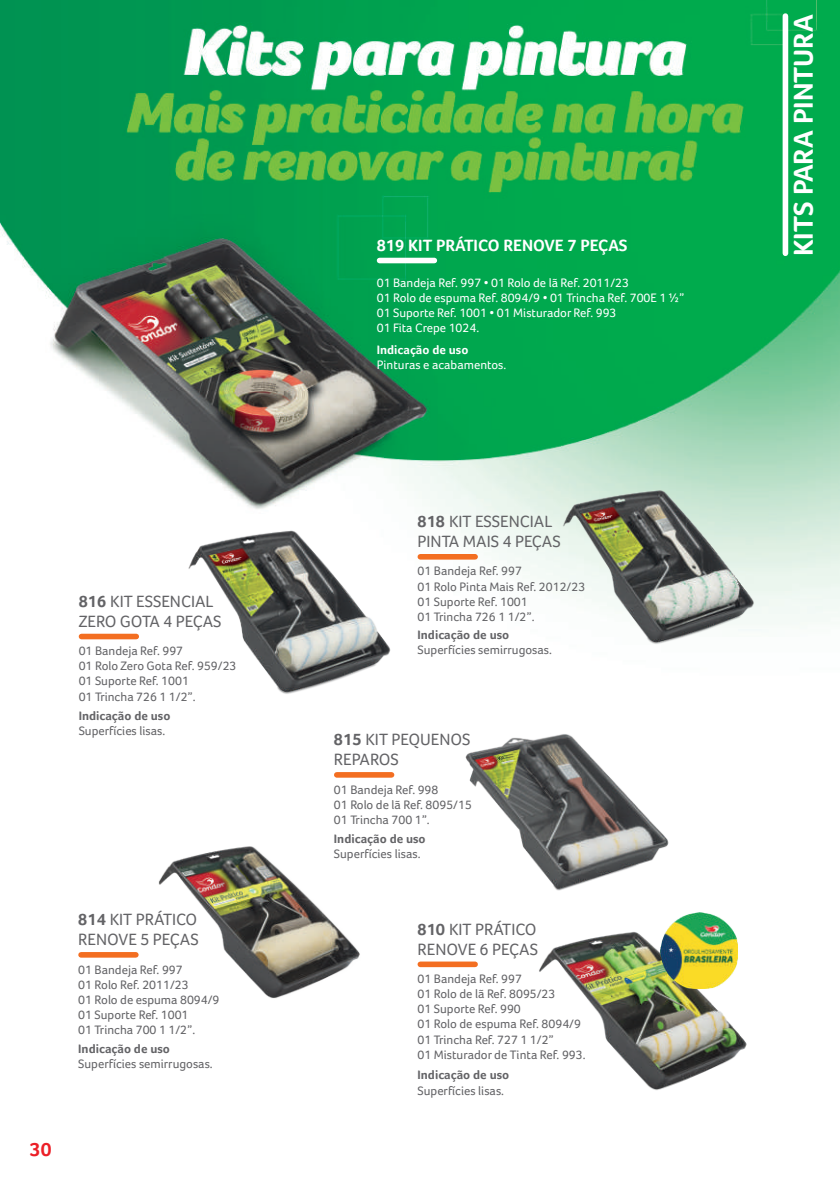
<style>
.page{position:relative;width:840px;height:1180px;background:#fff}
.page>*{position:absolute;margin:0;border:0;box-sizing:border-box;transform-origin:0 0}
.t1{font:700 28px "Foco";color:#fff}
.t2{font:700 19.6px "Foco";color:#ec1f27}
.t3{font:16.8px/20.2px "Foco";color:#636366}
.t4{font:700 16.8px "Foco";color:#fff}
.t5{font:12.6px/15.2px "Foco";color:#636366}
.t6{font:12.6px/15.2px "Foco";color:#fff}
.t7{font:700 12.6px "Foco";color:#636366}
.t8{font:700 12.6px "Foco";color:#fff}
.s1{font-weight:700}
</style>
<div class="page">
<img style="left:0;top:0;width:839px;height:968px">
<img style="left:536px;top:912px;width:228px;height:178px">
<img style="left:442px;top:701px;width:249px;height:197px">
<img style="left:122px;top:827px;width:264px;height:172px">
<img style="left:526px;top:484px;width:241px;height:161px">
<img style="left:149px;top:524px;width:255px;height:171px">
<img style="left:660px;top:912px;width:76px;height:76px">
<div style="left:420px;top:961px;width:55px;height:6px;background:#f36e21"></div>
<div style="left:420px;top:554px;width:55px;height:5px;background:#f36e21"></div>
<div style="left:336px;top:772px;width:55px;height:5px;background:#f36e21"></div>
<div style="left:81px;top:633px;width:55px;height:6px;background:#f36e21"></div>
<div style="left:81px;top:951px;width:55px;height:6px;background:#f36e21"></div>
<div style="left:379px;top:258px;width:55px;height:5px;background:#fff"></div>
<div style="left:782px;top:16px;width:5px;height:237px;background:#fff"></div>
<h3 class="t3" style="left:79px;top:590px;width:144px"><span class="s1">816</span> KIT ESSENCIAL<br>ZERO GOTA 4 PEÇAS</h3>
<p class="t5" style="left:79px;top:643px;width:159px">01 Bandeja Ref. 997<br>01 Rolo Zero Gota Ref. 959/23<br>01 Suporte Ref. 1001<br>01 Trincha 726 1 1/2”.</p>
<p class="t7" style="left:79px;top:707px;width:93px">Indicação de uso</p>
<p class="t5" style="left:79px;top:722px;width:88px">Superfícies lisas.</p>
<h3 class="t3" style="left:78px;top:909px;width:122px"><span class="s1">814</span> KIT PRÁTICO<br>RENOVE 5 PEÇAS</h3>
<p class="t5" style="left:78px;top:961px;width:143px">01 Bandeja Ref. 997<br>01 Rolo Ref. 2011/23<br>01 Rolo de espuma 8094/9<br>01 Suporte Ref. 1001<br>01 Trincha 700 1 1/2”.</p>
<p class="t7" style="left:78px;top:1040px;width:93px">Indicação de uso</p>
<p class="t5" style="left:78px;top:1055px;width:136px">Superfícies semirrugosas.</p>
<h2 class="t2" style="left:30px;top:1137px;width:23px">30</h2>
<h3 class="t4" style="left:376px;top:235px;width:252px">819 KIT PRÁTICO RENOVE 7 PEÇAS</h3>
<p class="t6" style="left:376px;top:274px;width:309px">01 Bandeja Ref. 997 • 01 Rolo de lã Ref. 2011/23<br>01 Rolo de espuma Ref. 8094/9 • 01 Trincha Ref. 700E 1 ½” 01 Suporte Ref. 1001 • 01 Misturador Ref. 993<br>01 Fita Crepe 1024.</p>
<p class="t8" style="left:376px;top:342px;width:93px">Indicação de uso</p>
<p class="t6" style="left:376px;top:357px;width:131px">Pinturas e acabamentos.</p>
<h3 class="t3" style="left:417px;top:511px;width:145px"><span class="s1">818</span> KIT ESSENCIAL<br>PINTA MAIS 4 PEÇAS</h3>
<p class="t5" style="left:417px;top:563px;width:169px">01 Bandeja Ref. 997<br>01 Rolo Pinta Mais Ref. 2012/23<br>01 Suporte Ref. 1001<br>01 Trincha 726 1 1/2”.</p>
<p class="t7" style="left:417px;top:627px;width:93px">Indicação de uso</p>
<p class="t5" style="left:417px;top:642px;width:136px">Superfícies semirrugosas.</p>
<h3 class="t3" style="left:334px;top:729px;width:138px"><span class="s1">815</span> KIT PEQUENOS<br>REPAROS</h3>
<p class="t5" style="left:334px;top:781px;width:139px">01 Bandeja Ref. 998<br>01 Rolo de lã Ref. 8095/15<br>01 Trincha 700 1”.</p>
<p class="t7" style="left:334px;top:831px;width:93px">Indicação de uso</p>
<p class="t5" style="left:334px;top:846px;width:88px">Superfícies lisas.</p>
<h3 class="t3" style="left:417px;top:918px;width:122px"><span class="s1">810</span> KIT PRÁTICO<br>RENOVE 6 PEÇAS</h3>
<p class="t5" style="left:417px;top:970px;width:169px">01 Bandeja Ref. 997<br>01 Rolo de lã Ref. 8095/23<br>01 Suporte Ref. 990<br>01 Rolo de espuma Ref. 8094/9<br>01 Trincha Ref. 727 1 1/2”<br>01 Misturador de Tinta Ref. 993.</p>
<p class="t7" style="left:417px;top:1067px;width:93px">Indicação de uso</p>
<p class="t5" style="left:417px;top:1082px;width:88px">Superfícies lisas.</p>
<h1 class="t1" style="left:786px;top:256px;width:243px;rotate:-90deg">KITS PARA PINTURA</h1>
</div>
